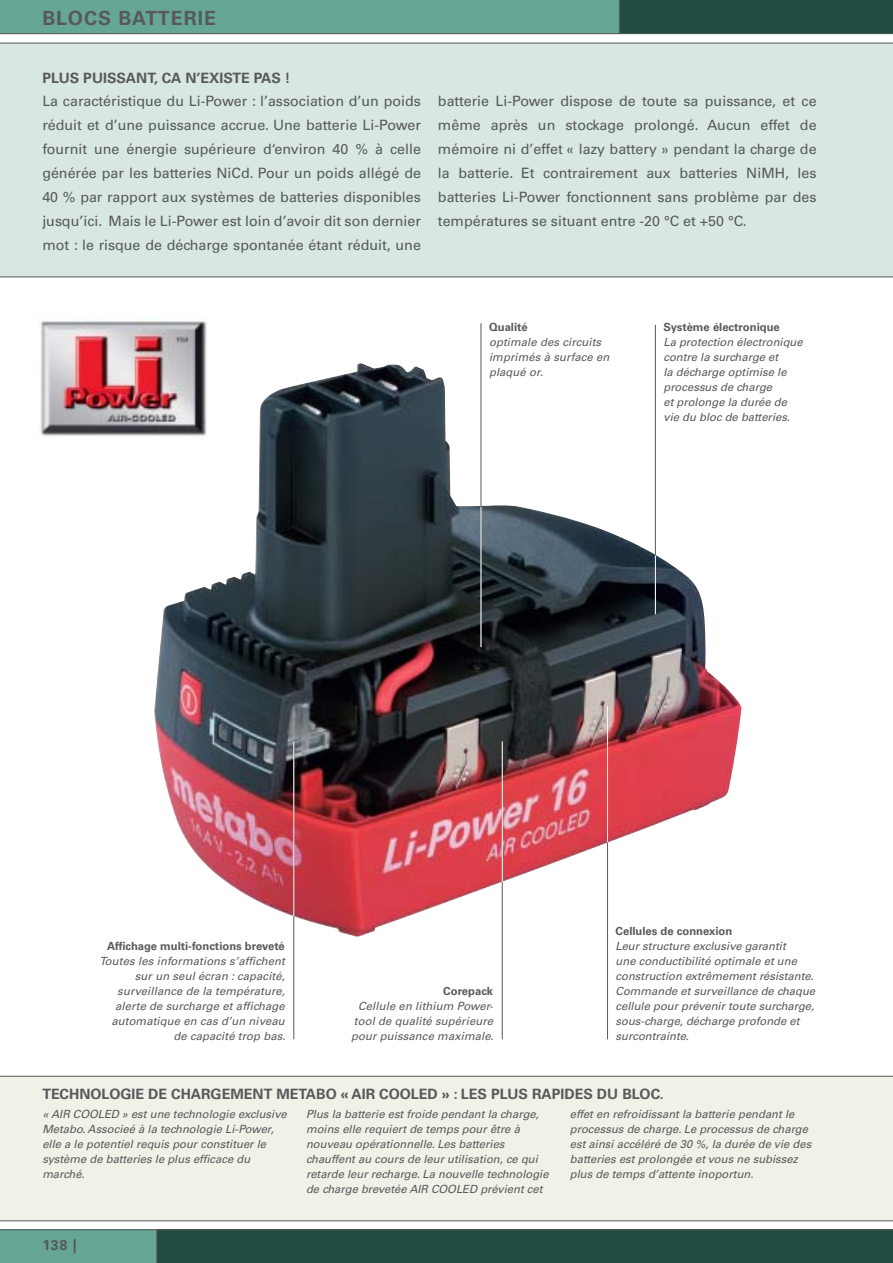
<style>
.page{position:relative;width:893px;height:1263px;background:#fff}
.page>*{position:absolute;margin:0;border:0;box-sizing:border-box;transform-origin:0 0}
.t1{font:700 19.5px "Univers Metabo";letter-spacing:.05em;color:#58595b}
.t2{font:14.25px/24px "Univers Metabo";color:#58595b;text-align:justify}
.t3{font:700 14.25px "Univers Metabo";color:#58595b}
.t4{font:italic 11.25px/15px "Univers Metabo";color:#58595b}
.t5{font:700 11.25px "Univers Metabo";color:#58595b}
</style>
<div class="page">
<svg style="left:0;top:0;width:892px;height:34px;background:#50887c"></svg>
<svg style="left:0;top:1229px;width:892px;height:34px;background:#2f5a52"></svg>
<div style="left:0;top:1077px;width:892px;height:144px;background:#f2f1e8"></div>
<hr style="left:0;top:1076px;width:892px;height:1px;background:#58595b">
<div style="left:0;top:43px;width:892px;height:233px;background:#d8e7e2"></div>
<hr style="left:0;top:1220px;width:892px;height:1px;background:#58595b">
<hr style="left:0;top:276px;width:892px;height:1px;background:#58595b">
<img style="left:40px;top:321px;width:167px;height:115px">
<img style="left:154px;top:363px;width:587px;height:574px">
<hr style="left:293px;top:741px;width:1px;height:298px;background:#58595b">
<hr style="left:502px;top:741px;width:1px;height:298px;background:#58595b">
<hr style="left:607px;top:706px;width:1px;height:333px;background:#58595b">
<hr style="left:655px;top:325px;width:1px;height:289px;background:#58595b">
<hr style="left:480px;top:323px;width:1px;height:324px;background:#58595b">
<hr style="left:293px;top:741px;width:1px;height:175px;background:#fff">
<hr style="left:502px;top:741px;width:1px;height:141px;background:#fff">
<hr style="left:607px;top:706px;width:1px;height:136px;background:#fff">
<hr style="left:655px;top:556px;width:1px;height:58px;background:#fff">
<hr style="left:480px;top:507px;width:1px;height:140px;background:#fff">
<hr style="left:0;top:43px;width:892px;height:1px;background:#58595b">
<h1 class="t1" style="left:42px;top:10px;width:175px">BLOCS BATTERIE</h1>
<p class="t3" style="left:42px;top:72px;width:249px">PLUS PUISSANT, CA N’EXISTE PAS !</p>
<p class="t2" style="left:42px;top:90px;width:380px">La caractéristique du Li-Power : l’association d’un poids réduit et d’une puissance accrue. Une batterie Li-Power fournit une énergie supérieure d‘environ 40 % à celle générée par les batteries NiCd. Pour un poids allégé de 40 % par rapport aux systèmes de batteries disponibles jusqu’ici. Mais le Li-Power est loin d’avoir dit son dernier mot : le risque de décharge spontanée étant réduit, une</p>
<p class="t2" style="left:438px;top:90px;width:380px">batterie Li-Power dispose de toute sa puissance, et ce même après un stockage prolongé. Aucun effet de mémoire ni d’effet « lazy battery » pendant la charge de la batterie. Et contrairement aux batteries NiMH, les batteries Li-Power fonctionnent sans problème par des températures se situant entre -20 °C et +50 °C.</p>
<p class="t5" style="left:489px;top:323px;width:40px">Qualité</p>
<p class="t4" style="left:489px;top:336px;width:122px">optimale des circuits imprimés à surface en plaqué or.</p>
<p class="t5" style="left:663px;top:323px;width:118px">Système électronique</p>
<p class="t4" style="left:663px;top:336px;width:141px">La protection électronique contre la surcharge et<br>la décharge optimise le processus de charge<br>et prolonge la durée de vie du bloc de batteries.</p>
<p class="t5" style="left:107px;top:942px;width:179px">Affichage multi-fonctions breveté</p>
<p class="t4" style="left:99px;top:955px;width:188px;text-align:right">Toutes les informations s’affichent sur un seul écran : capacité, surveillance de la température, alerte de surcharge et affichage automatique en cas d’un niveau de capacité trop bas.</p>
<p class="t5" style="left:443px;top:987px;width:51px">Corepack</p>
<p class="t4" style="left:351px;top:1000px;width:144px;text-align:center">Cellule en lithium Power&shy;tool de qualité supérieure pour puissance maximale.</p>
<p class="t5" style="left:615px;top:926px;width:118px">Cellules de connexion</p>
<p class="t4" style="left:615px;top:939px;width:201px">Leur structure exclusive garantit<br>une conductibilité optimale et une construction extrêmement résistante.<br>Commande et surveillance de chaque cellule pour prévenir toute surcharge, sous-charge, décharge profonde et surcontrainte.</p>
<p class="t3" style="left:42px;top:1088px;width:623px">TECHNOLOGIE DE CHARGEMENT METABO « AIR COOLED » : LES PLUS RAPIDES DU BLOC.</p>
<p class="t4" style="left:42px;top:1107px;width:246px">« AIR COOLED » est une technologie exclusive Metabo. Associeé à la technologie Li-Power, elle a le potentiel requis pour constituer le système de batteries le plus efficace du marché.</p>
<p class="t4" style="left:306px;top:1107px;width:244px">Plus la batterie est froide pendant la charge, moins elle requiert de temps pour être à nouveau opérationnelle. Les batteries chauffent au cours de leur utilisation, ce qui retarde leur recharge. La nouvelle technologie de charge brevetée AIR COOLED prévient cet</p>
<p class="t4" style="left:570px;top:1107px;width:243px">effet en refroidissant la batterie pendant le processus de charge. Le processus de charge est ainsi accéléré de 30 %, la durée de vie des batteries est prolongée et vous ne subissez plus de temps d’attente inoportun.</p>
<p class="t3" style="left:42px;top:1239px;width:36px">138 |</p>
</div>
